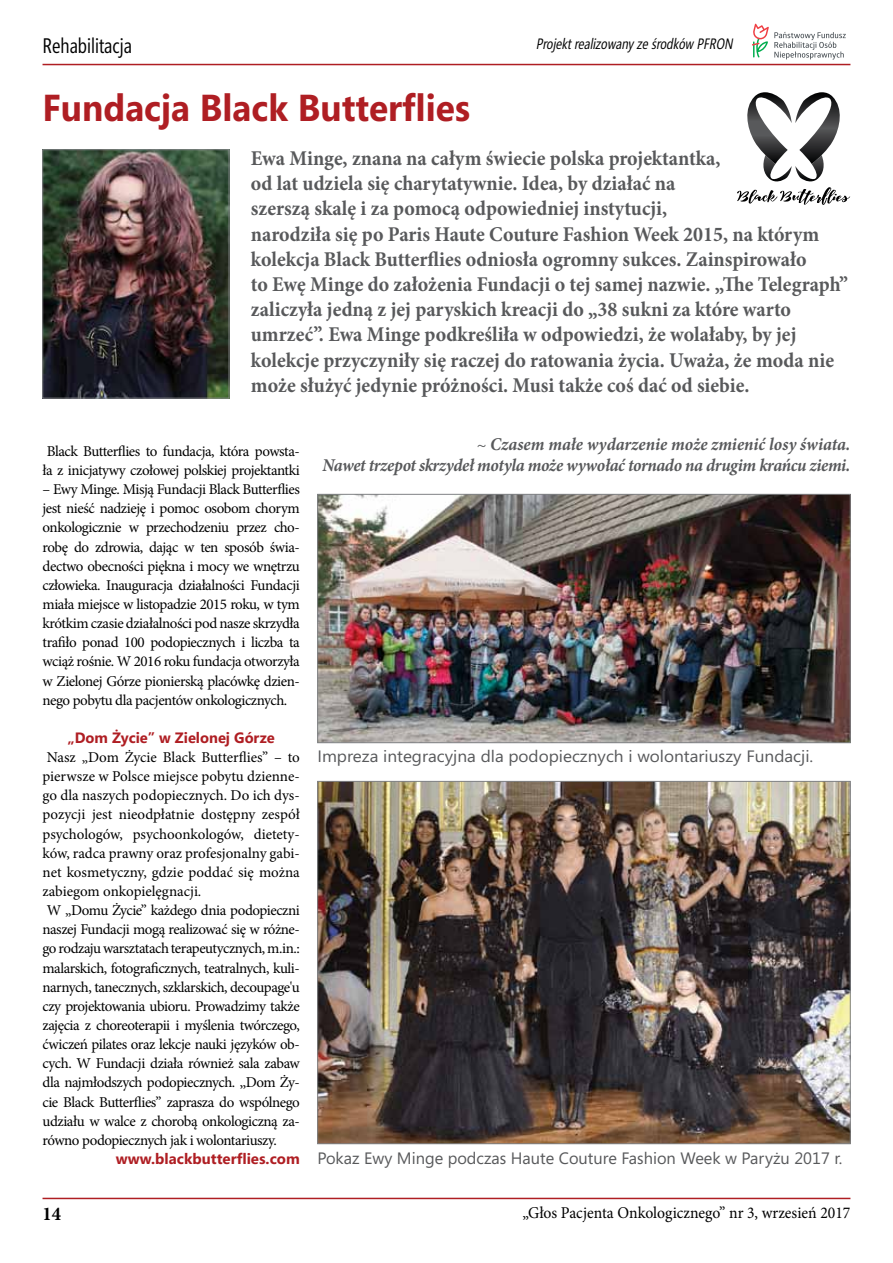
<style>
.page{position:relative;width:893px;height:1263px;background:#fff}
.page>*{position:absolute;margin:0;border:0;box-sizing:border-box;transform-origin:0 0}
.t1{font:700 37.5px "Segoe";color:#af1e23;scale:.94 1}
.t2{font:700 21px/25.2px "Minion Pro";color:#58595b;scale:.95 1}
.t3{font:21px "Segoe Condensed";color:#000;scale:.95 1}
.t4{font:700 19.5px "Minion Pro";color:#000;scale:.95 1}
.t5{font:italic 700 18px/21.6px "Minion Pro";letter-spacing:-.015em;color:#58595b;text-align:right;scale:.95 1}
.t6{font:16.5px "Segoe";color:#58595b;scale:1.05 1}
.t7{font:16.5px "Segoe";color:#58595b}
.t8{font:16.5px "Minion Pro";color:#000;scale:.95 1}
.t9{font:15px/19.2px "Minion Pro";letter-spacing:-.03em;color:#000}
.t10{font:700 15px "Segoe";color:#af1e23}
.t11{font:italic 15px "Segoe Condensed";color:#000;scale:.95 1}
.s1{font-weight:400}
</style>
<div class="page">
<hr style="left:43px;top:64px;width:807px;height:1px;background:#af1e23">
<hr style="left:43px;top:1198px;width:807px;height:1px;background:#af1e23">
<svg style="left:752px;top:24px;width:94px;height:36px"></svg>
<img style="left:319px;top:783px;width:529px;height:359px">
<img style="left:319px;top:496px;width:529px;height:245px">
<div style="left:317px;top:494px;width:533px;height:249px;border:1px solid #808285"></div>
<img style="left:45px;top:152px;width:182px;height:244px">
<div style="left:43px;top:150px;width:186px;height:248px;border:1px solid #808285"></div>
<svg style="left:737px;top:92px;width:113px;height:113px"></svg>
<h2 class="t3" style="left:43px;top:32px;width:96px">Rehabilitacja</h2>
<h1 class="t1" style="left:43px;top:81px;width:457px">Fundacja Black Butterflies</h1>
<p class="t2" style="left:251px;top:145px;width:630px">Ewa Minge, znana na całym świecie polska projektantka,<br>od lat udziela się charytatywnie. Idea, by działać na<br>szerszą skalę i za pomocą odpowiedniej instytucji,<br>narodziła się po Paris Haute Couture Fashion Week 2015, na którym kolekcja Black Butterflies odniosła ogromny sukces. Zainspirowało<br>to Ewę Minge do założenia Fundacji o tej samej nazwie. „The Telegraph” zaliczyła jedną z jej paryskich kreacji do „38 sukni za które warto umrzeć”. Ewa Minge podkreśliła w odpowiedzi, że wolałaby, by jej kolekcje przyczyniły się raczej do ratowania życia. Uważa, że moda nie może służyć jedynie próżności. Musi także coś dać od siebie.</p>
<p class="t11" style="left:536px;top:34px;width:212px">Projektrealizowanyześrodków PFRON</p>
<p class="t9" style="left:43px;top:441px;width:259px">Black Butterflies to fundacja, która powsta&shy;ła z inicjatywy czołowej polskiej projektantki</p>
<p class="t9" style="left:43px;top:480px;width:259px;text-align:justify">– Ewy Minge. Misją Fundacji Black Butterflies jest nieść nadzieję i pomoc osobom chorym onkologicznie w przechodzeniu przez cho&shy;robę do zdrowia, dając w ten sposób świa&shy;dectwo obecności piękna i mocy we wnętrzu człowieka. Inauguracja działalności Fundacji miała miejsce w listopadzie 2015 roku, w tym krótkim czasie działalności pod nasze skrzydła trafiło ponad 100 podopiecznych i liczba ta wciąż rośnie. W 2016 roku fundacja otworzyła w Zielonej Górze pionierską placówkę dzien&shy;nego pobytu dla pacjentów onkologicznych.</p>
<p class="t10" style="left:68px;top:727px;width:209px">„Dom Życie” w Zielonej Górze</p>
<p class="t9" style="left:43px;top:748px;width:259px">Nasz „Dom Życie Black Butterflies” – to pierwsze w Polsce miejsce pobytu dzienne&shy;go dla naszych podopiecznych. Do ich dys&shy;pozycji jest nieodpłatnie dostępny zespół psychologów, psychoonkologów, dietety&shy;ków, radca prawny oraz profesjonalny gabi&shy;net kosmetyczny, gdzie poddać się można zabiegom onkopielęgnacji.<br>W „Domu Życie” każdego dnia podopieczni naszej Fundacji mogą realizować się w różne&shy;go rodzaju warsztatach terapeutycznych, m.in.: malarskich, fotograficznych, teatralnych, kuli&shy;narnych, tanecznych, szklarskich, decoupage'u czy projektowania ubioru. Prowadzimy także zajęcia z choreoterapii i myślenia twórczego, ćwiczeń pilates oraz lekcje nauki języków ob&shy;cych. W Fundacji działa również sala zabaw dla najmłodszych podopiecznych. ,,Dom Ży&shy;cie Black Butterflies” zaprasza do wspólnego udziału w walce z chorobą onkologiczną za&shy;równo podopiecznych jak i wolontariuszy.</p>
<p class="t10" style="left:116px;top:1148px;width:185px">www.blackbutterflies.com</p>
<p class="t5" style="left:322px;top:433px;width:557px"><span class="s1">~</span> Czasem małe wydarzenie może zmienić losy świata.<br>Nawet trzepot skrzydeł motyla może wywołać tornado na drugim krańcu ziemi.</p>
<p class="t6" style="left:317px;top:745px;width:474px">Impreza integracyjna dla podopiecznych i wolontariuszy Fundacji.</p>
<p class="t7" style="left:317px;top:1147px;width:526px">Pokaz Ewy Minge podczas Haute Couture Fashion Week w Paryżu 2017 r.</p>
<h3 class="t4" style="left:43px;top:1200px;width:21px">14</h3>
<p class="t8" style="left:523px;top:1202px;width:347px">„Głos Pacjenta Onkologicznego” nr 3, wrzesień 2017</p>
</div>
